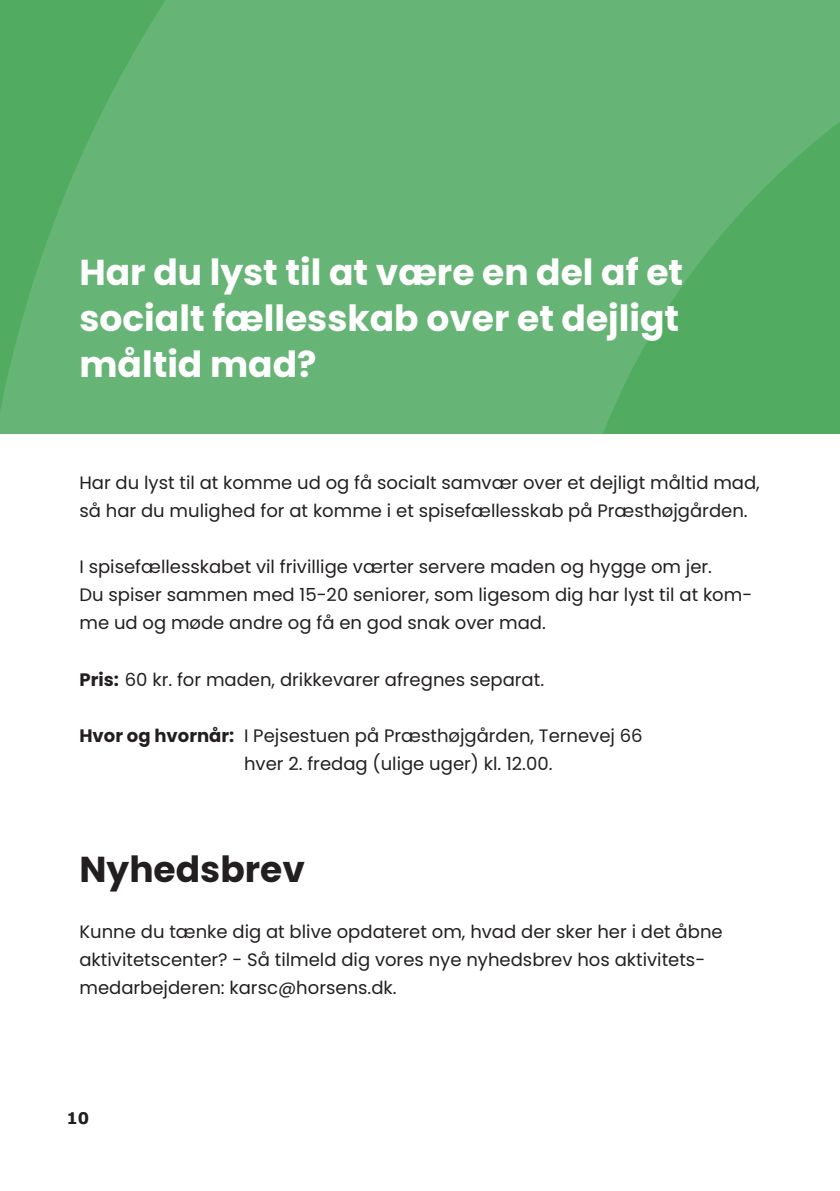
<style>
.page{position:relative;width:840px;height:1191px;background:#fff}
.page>*{position:absolute;margin:0;border:0;box-sizing:border-box;transform-origin:0 0}
.t1{font:700 36px/46px "Poppins";color:#fff;text-align:justify}
.t2{font:700 36px "Poppins";color:#231f20}
.t3{font:18px/28px "Poppins";color:#231f20}
.t4{font:700 16px "Verdana";color:#231f20}
.s1{font-weight:700}
</style>
<div class="page">
<svg style="left:0;top:0;width:839px;height:433px;background:#62b372"></svg>
<h1 class="t1" style="left:79px;top:249px;width:605px">Har du lyst til at være en del af et socialt fællesskab over et dejligt måltid mad?</h1>
<p class="t3" style="left:79px;top:469px;width:681px">Har du lyst til at komme ud og få socialt samvær over et dejligt måltid mad, så har du mulighed for at komme i et spisefællesskab på Præsthøjgården.</p>
<p class="t3" style="left:79px;top:553px;width:674px">I spisefællesskabet vil frivillige værter servere maden og hygge om jer.<br>Du spiser sammen med 15-20 seniorer, som ligesom dig har lyst til at kom&shy;me ud og møde andre og få en god snak over mad.</p>
<p class="t3" style="left:79px;top:665px;width:466px"><span class="s1">Pris:</span> 60 kr. for maden, drikkevarer afregnes separat.</p>
<p class="t3" style="left:244px;top:721px;width:400px;text-indent:-164px"><span class="s1">Hvor og hvornår:</span> I Pejsestuen på Præsthøjgården, Ternevej 66 hver 2. fredag (ulige uger) kl. 12.00.</p>
<h1 class="t2" style="left:79px;top:848px;width:227px">Nyhedsbrev</h1>
<p class="t3" style="left:79px;top:917px;width:644px">Kunne du tænke dig at blive opdateret om, hvad der sker her i det åbne aktivitetscenter? - Så tilmeld dig vores nye nyhedsbrev hos aktivitets&shy;medarbejderen: karsc@horsens.dk.</p>
<p class="t4" style="left:66px;top:1107px;width:24px">10</p>
</div>
